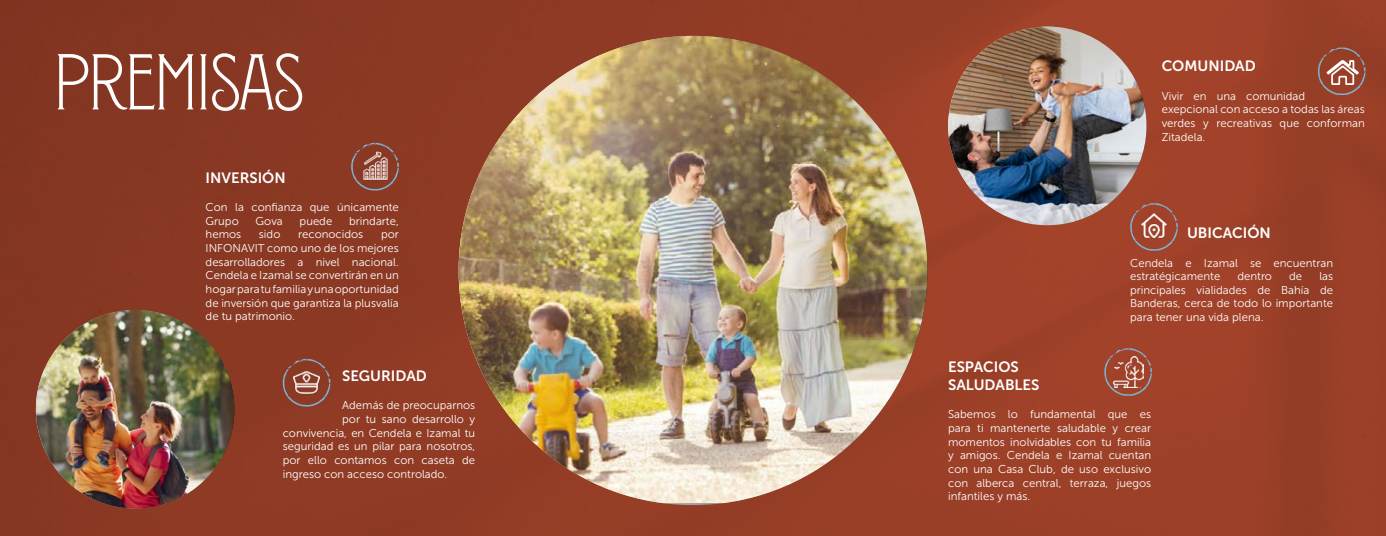
<style>
.page{position:relative;width:1386px;height:536px;background:#fff}
.page>*{position:absolute;margin:0;border:0;box-sizing:border-box;transform-origin:0 0}
.t1{font:78.75px "Montecatini";color:#fff}
.t2{font:14.88px/17.8px "Museo Sans 700";color:#fff}
.t3{font:11.38px/13.7px "Museo Sans 300";color:#fff}
</style>
<div class="page">
<img style="left:0;top:0;width:1386px;height:536px">
<svg style="left:283px;top:359px;width:47px;height:47px;background:#8a4839"></svg>
<svg style="left:1104px;top:348px;width:48px;height:48px;background:#a55c4b"></svg>
<svg style="left:1130px;top:203px;width:48px;height:48px;background:#a55b49"></svg>
<svg style="left:351px;top:143px;width:48px;height:47px;background:#96594b"></svg>
<img style="left:294px;top:369px;width:26px;height:26px">
<img style="left:459px;top:36px;width:468px;height:467px">
<img style="left:36px;top:310px;width:198px;height:198px;border-radius:99px">
<img style="left:948px;top:27px;width:199px;height:198px;border-radius:99px">
<svg style="left:1318px;top:47px;width:48px;height:48px;background:#a25f4f"></svg>
<h1 class="t1" style="left:54px;top:43px;width:250px">PREMISAS</h1>
<h2 class="t2" style="left:206px;top:169px;width:82px">INVERSIÓN</h2>
<p class="t3" style="left:206px;top:200px;width:195px">Con la confianza que únicamente<br>Grupo</p>
<p class="t3" style="left:256px;top:214px;width:29px">Gova</p>
<p class="t3" style="left:300px;top:214px;width:34px">puede</p>
<p class="t3" style="left:349px;top:214px;width:51px">brindarte,</p>
<p class="t3" style="left:206px;top:228px;width:37px">hemos</p>
<p class="t3" style="left:259px;top:228px;width:23px">sido</p>
<p class="t3" style="left:298px;top:228px;width:67px">reconocidos</p>
<p class="t3" style="left:206px;top:228px;width:195px;text-align:justify;text-indent:175px">por INFONAVIT como uno de los mejores desarrolladores a nivel nacional.<br>Cendela e Izamal se convertirán en un hogar para tu familia y una oportunidad de inversión que garantiza la plusvalía de tu patrimonio.</p>
<h2 class="t2" style="left:342px;top:366px;width:86px">SEGURIDAD</h2>
<p class="t3" style="left:342px;top:398px;width:135px">Además de preocuparnos</p>
<p class="t3" style="left:342px;top:412px;width:134px">por tu sano desarrollo y</p>
<p class="t3" style="left:283px;top:425px;width:194px">convivencia, en Cendela e Izamal tu</p>
<p class="t3" style="left:283px;top:439px;width:194px">seguridad es un pilar para nosotros,</p>
<p class="t3" style="left:283px;top:453px;width:194px">por ello contamos con caseta de</p>
<p class="t3" style="left:283px;top:466px;width:166px">ingreso con acceso controlado.</p>
<h2 class="t2" style="left:1162px;top:57px;width:95px">COMUNIDAD</h2>
<p class="t3" style="left:1162px;top:89px;width:205px">Vivir en una comunidad<br>exepcional con acceso a todas las áreas verdes y recreativas que conforman<br>Zitadela.</p>
<h2 class="t2" style="left:1187px;top:224px;width:85px">UBICACIÓN</h2>
<p class="t3" style="left:1130px;top:256px;width:204px">Cendela e Izamal se encuentran estratégicamente</p>
<p class="t3" style="left:1130px;top:269px;width:205px;text-align:justify;text-indent:189px">las principales vialidades de Bahía de Banderas, cerca de todo lo importante para tener una vida plena.</p>
<p class="t3" style="left:1237px;top:269px;width:36px">dentro</p>
<p class="t3" style="left:1289px;top:269px;width:14px">de</p>
<h2 class="t2" style="left:948px;top:358px;width:93px">ESPACIOS<br>SALUDABLES</h2>
<p class="t3" style="left:948px;top:407px;width:205px;text-align:justify">Sabemos lo fundamental que es para ti mantenerte saludable y crear momentos inolvidables con tu familia y amigos. Cendela e Izamal cuentan con una Casa Club, de uso exclusivo con alberca central, terraza, juegos infantiles y más.</p>
</div>
